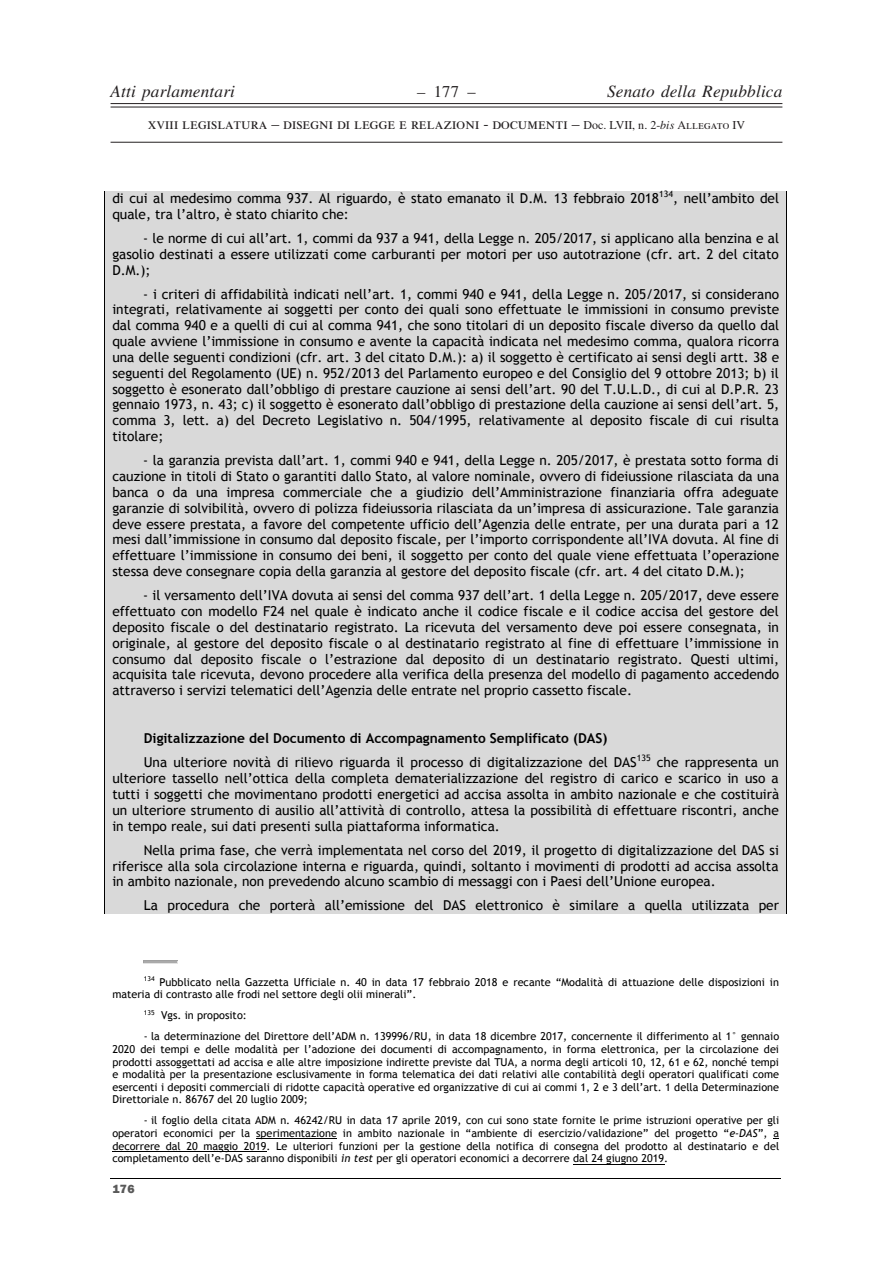
<style>
.page{position:relative;width:893px;height:1263px;background:#fff}
.page>*{position:absolute;margin:0;border:0;box-sizing:border-box;transform-origin:0 0}
.t1{font:italic 17.25px "Times LT Std";letter-spacing:.01em;color:#231f20}
.t2{font:16.5px "Times LT Std";color:#231f20}
.t3{font:15.75px "Times LT Std";color:#231f20}
.t4{font:13.65px/15.9px "Tmwwpy Trebuchet MS";color:#000;text-align:justify}
.t5{font:800 12.3px "Gnlwqf Franklin Gothic";color:#595959}
.t6{font:10.95px/12.6px "Tmwwpy Trebuchet MS";color:#000;text-align:justify}
.s1{font-style:italic}
.s2{font-size:12px}
.s3{font-style:italic;font-size:12px}
.s4{font-family:"Trebuchet MS";font-weight:700}
.s5{font-family:"Frvfjt Trebuchet MS";font-style:italic}
</style>
<div class="page">
<hr style="left:111px;top:103px;width:671px;height:1px;background:#231f20">
<hr style="left:111px;top:107px;width:671px;height:1px;background:#231f20">
<hr style="left:111px;top:142px;width:671px;height:1px;background:#231f20">
<hr style="left:110px;top:1178px;width:671px;height:1px;background:#000">
<div style="left:105px;top:191px;width:682px;height:16px;background:#d9d9d9"></div>
<div style="left:105px;top:207px;width:682px;height:24px;background:#d9d9d9"></div>
<div style="left:105px;top:231px;width:682px;height:16px;background:#d9d9d9"></div>
<div style="left:105px;top:247px;width:682px;height:15px;background:#d9d9d9"></div>
<div style="left:105px;top:262px;width:682px;height:24px;background:#d9d9d9"></div>
<div style="left:105px;top:286px;width:682px;height:16px;background:#d9d9d9"></div>
<div style="left:105px;top:302px;width:682px;height:16px;background:#d9d9d9"></div>
<div style="left:105px;top:318px;width:682px;height:16px;background:#d9d9d9"></div>
<div style="left:105px;top:334px;width:682px;height:16px;background:#d9d9d9"></div>
<div style="left:105px;top:350px;width:682px;height:16px;background:#d9d9d9"></div>
<div style="left:105px;top:366px;width:682px;height:15px;background:#d9d9d9"></div>
<div style="left:105px;top:381px;width:682px;height:16px;background:#d9d9d9"></div>
<div style="left:105px;top:397px;width:682px;height:16px;background:#d9d9d9"></div>
<div style="left:105px;top:413px;width:682px;height:16px;background:#d9d9d9"></div>
<div style="left:105px;top:429px;width:682px;height:24px;background:#d9d9d9"></div>
<div style="left:105px;top:453px;width:682px;height:16px;background:#d9d9d9"></div>
<div style="left:105px;top:469px;width:682px;height:16px;background:#d9d9d9"></div>
<div style="left:105px;top:485px;width:682px;height:16px;background:#d9d9d9"></div>
<div style="left:105px;top:501px;width:682px;height:15px;background:#d9d9d9"></div>
<div style="left:105px;top:516px;width:682px;height:16px;background:#d9d9d9"></div>
<div style="left:105px;top:532px;width:682px;height:16px;background:#d9d9d9"></div>
<div style="left:105px;top:548px;width:682px;height:16px;background:#d9d9d9"></div>
<div style="left:105px;top:564px;width:682px;height:24px;background:#d9d9d9"></div>
<div style="left:105px;top:588px;width:682px;height:16px;background:#d9d9d9"></div>
<div style="left:105px;top:604px;width:682px;height:16px;background:#d9d9d9"></div>
<div style="left:105px;top:620px;width:682px;height:16px;background:#d9d9d9"></div>
<div style="left:105px;top:636px;width:682px;height:15px;background:#d9d9d9"></div>
<div style="left:105px;top:651px;width:682px;height:16px;background:#d9d9d9"></div>
<div style="left:105px;top:667px;width:682px;height:16px;background:#d9d9d9"></div>
<div style="left:105px;top:683px;width:682px;height:24px;background:#d9d9d9"></div>
<div style="left:105px;top:707px;width:682px;height:24px;background:#d9d9d9"></div>
<div style="left:105px;top:731px;width:682px;height:24px;background:#d9d9d9"></div>
<div style="left:105px;top:755px;width:682px;height:16px;background:#d9d9d9"></div>
<div style="left:105px;top:771px;width:682px;height:16px;background:#d9d9d9"></div>
<div style="left:105px;top:787px;width:682px;height:16px;background:#d9d9d9"></div>
<div style="left:105px;top:803px;width:682px;height:15px;background:#d9d9d9"></div>
<div style="left:105px;top:818px;width:682px;height:24px;background:#d9d9d9"></div>
<div style="left:105px;top:842px;width:682px;height:16px;background:#d9d9d9"></div>
<div style="left:105px;top:858px;width:682px;height:16px;background:#d9d9d9"></div>
<div style="left:105px;top:874px;width:682px;height:24px;background:#d9d9d9"></div>
<div style="left:105px;top:898px;width:682px;height:16px;background:#d9d9d9"></div>
<svg style="left:104px;top:191px;width:1px;height:723px"></svg>
<hr style="left:143px;top:961px;width:35px;height:2px;background:#aaa">
<hr style="left:143px;top:961px;width:35px;height:1px;background:#a0a0a0">
<hr style="left:143px;top:963px;width:35px;height:1px;background:#e3e3e3">
<hr style="left:256px;top:1138px;width:81px;height:1px;background:#000">
<hr style="left:112px;top:1151px;width:155px;height:1px;background:#000">
<hr style="left:573px;top:1164px;width:91px;height:1px;background:#000">
<p class="t1" style="left:111px;top:82px;width:126px">Atti parlamentari</p>
<p class="t2" style="left:417px;top:82px;width:60px"><span class="s1">–</span> 177 –</p>
<p class="t1" style="left:607px;top:82px;width:177px">Senato della Repubblica</p>
<p class="t3" style="left:148px;top:115px;width:599px">xviii legislatura – disegni di legge e relazioni - documenti – <span class="s2">Doc. LVII, n. 2-</span><span class="s3">bis</span> <span class="s2">Allegato IV</span></p>
<p class="t4" style="left:112px;top:190px;width:668px">di cui al medesimo comma 937. Al riguardo, è stato emanato il D.M. 13 febbraio 2018<sup>134</sup>, nell’ambito del quale, tra l’altro, è stato chiarito che:</p>
<p class="t4" style="left:112px;top:230px;width:668px;text-indent:31px">- le norme di cui all’art. 1, commi da 937 a 941, della Legge n. 205/2017, si applicano alla benzina e al gasolio destinati a essere utilizzati come carburanti per motori per uso autotrazione (cfr. art. 2 del citato D.M.);</p>
<p class="t4" style="left:112px;top:286px;width:668px;text-indent:31px">- i criteri di affidabilità indicati nell’art. 1, commi 940 e 941, della Legge n. 205/2017, si considerano integrati, relativamente ai soggetti per conto dei quali sono effettuate le immissioni in consumo previste dal comma 940 e a quelli di cui al comma 941, che sono titolari di un deposito fiscale diverso da quello dal quale avviene l’immissione in consumo e avente la capacità indicata nel medesimo comma, qualora ricorra una delle seguenti condizioni (cfr. art. 3 del citato D.M.): a) il soggetto è certificato ai sensi degli artt. 38 e seguenti del Regolamento (UE) n. 952/2013 del Parlamento europeo e del Consiglio del 9 ottobre 2013; b) il soggetto è esonerato dall’obbligo di prestare cauzione ai sensi dell’art. 90 del T.U.L.D., di cui al D.P.R. 23 gennaio 1973, n. 43; c) il soggetto è esonerato dall’obbligo di prestazione della cauzione ai sensi dell’art. 5, comma 3, lett. a) del Decreto Legislativo n. 504/1995, relativamente al deposito fiscale di cui risulta titolare;</p>
<p class="t4" style="left:112px;top:452px;width:668px;text-indent:31px">- la garanzia prevista dall’art. 1, commi 940 e 941, della Legge n. 205/2017, è prestata sotto forma di cauzione in titoli di Stato o garantiti dallo Stato, al valore nominale, ovvero di fideiussione rilasciata da una banca o da una impresa commerciale che a giudizio dell’Amministrazione finanziaria offra adeguate garanzie di solvibilità, ovvero di polizza fideiussoria rilasciata da un’impresa di assicurazione. Tale garanzia deve essere prestata, a favore del competente ufficio dell’Agenzia delle entrate, per una durata pari a 12 mesi dall’immissione in consumo dal deposito fiscale, per l’importo corrispondente all’IVA dovuta. Al fine di effettuare l’immissione in consumo dei beni, il soggetto per conto del quale viene effettuata l’operazione stessa deve consegnare copia della garanzia al gestore del deposito fiscale (cfr. art. 4 del citato D.M.);</p>
<p class="t4" style="left:112px;top:587px;width:668px;text-indent:31px">- il versamento dell’IVA dovuta ai sensi del comma 937 dell’art. 1 della Legge n. 205/2017, deve essere effettuato con modello F24 nel quale è indicato anche il codice fiscale e il codice accisa del gestore del deposito fiscale o del destinatario registrato. La ricevuta del versamento deve poi essere consegnata, in originale, al gestore del deposito fiscale o al destinatario registrato al fine di effettuare l’immissione in consumo dal deposito fiscale o l’estrazione dal deposito di un destinatario registrato. Questi ultimi, acquisita tale ricevuta, devono procedere alla verifica della presenza del modello di pagamento accedendo attraverso i servizi telematici dell’Agenzia delle entrate nel proprio cassetto fiscale.</p>
<p class="t4" style="left:144px;top:726px;width:637px;line-height:24px"><span class="s4">Digitalizzazione del Documento di Accompagnamento Semplificato (DAS)<br></span>Una ulteriore novità di rilievo riguarda il processo di digitalizzazione del DAS<sup>135</sup> che rappresenta un</p>
<p class="t4" style="left:112px;top:770px;width:668px">ulteriore tassello nell’ottica della completa dematerializzazione del registro di carico e scarico in uso a tutti i soggetti che movimentano prodotti energetici ad accisa assolta in ambito nazionale e che costituirà un ulteriore strumento di ausilio all’attività di controllo, attesa la possibilità di effettuare riscontri, anche in tempo reale, sui dati presenti sulla piattaforma informatica.</p>
<p class="t4" style="left:112px;top:842px;width:668px;text-indent:31px">Nella prima fase, che verrà implementata nel corso del 2019, il progetto di digitalizzazione del DAS si riferisce alla sola circolazione interna e riguarda, quindi, soltanto i movimenti di prodotti ad accisa assolta in ambito nazionale, non prevedendo alcuno scambio di messaggi con i Paesi dell’Unione europea.</p>
<p class="t4" style="left:144px;top:897px;width:637px">La procedura che porterà all’emissione del DAS elettronico è similare a quella utilizzata per</p>
<p class="t6" style="left:112px;top:975px;width:668px;text-indent:31px"><sup>134</sup> Pubblicato nella Gazzetta Ufficiale n. 40 in data 17 febbraio 2018 e recante “Modalità di attuazione delle disposizioni in materia di contrasto alle frodi nel settore degli olii minerali”.</p>
<p class="t6" style="left:144px;top:1009px;width:105px"><sup>135</sup> Vgs. in proposito:</p>
<p class="t6" style="left:112px;top:1030px;width:668px;text-indent:31px">- la determinazione del Direttore dell’ADM n. 139996/RU, in data 18 dicembre 2017, concernente il differimento al 1° gennaio 2020 dei tempi e delle modalità per l’adozione dei documenti di accompagnamento, in forma elettronica, per la circolazione dei prodotti assoggettati ad accisa e alle altre imposizione indirette previste dal TUA, a norma degli articoli 10, 12, 61 e 62, nonché tempi e modalità per la presentazione esclusivamente in forma telematica dei dati relativi alle contabilità degli operatori qualificati come esercenti i depositi commerciali di ridotte capacità operative ed organizzative di cui ai commi 1, 2 e 3 dell’art. 1 della Determinazione Direttoriale n. 86767 del 20 luglio 2009;</p>
<p class="t6" style="left:112px;top:1114px;width:668px;text-indent:31px">- il foglio della citata ADM n. 46242/RU in data 17 aprile 2019, con cui sono state fornite le prime istruzioni operative per gli operatori economici per la sperimentazione in ambito nazionale in “ambiente di esercizio/validazione” del progetto “<span class="s5">e-DAS</span>”, a decorrere dal 20 maggio 2019. Le ulteriori funzioni per la gestione della notifica di consegna del prodotto al destinatario e del completamento dell’e-DAS saranno disponibili <span class="s5">in test</span> per gli operatori economici a decorrere dal 24 giugno 2019.</p>
<p class="t5" style="left:112px;top:1181px;width:24px">176</p>
</div>
